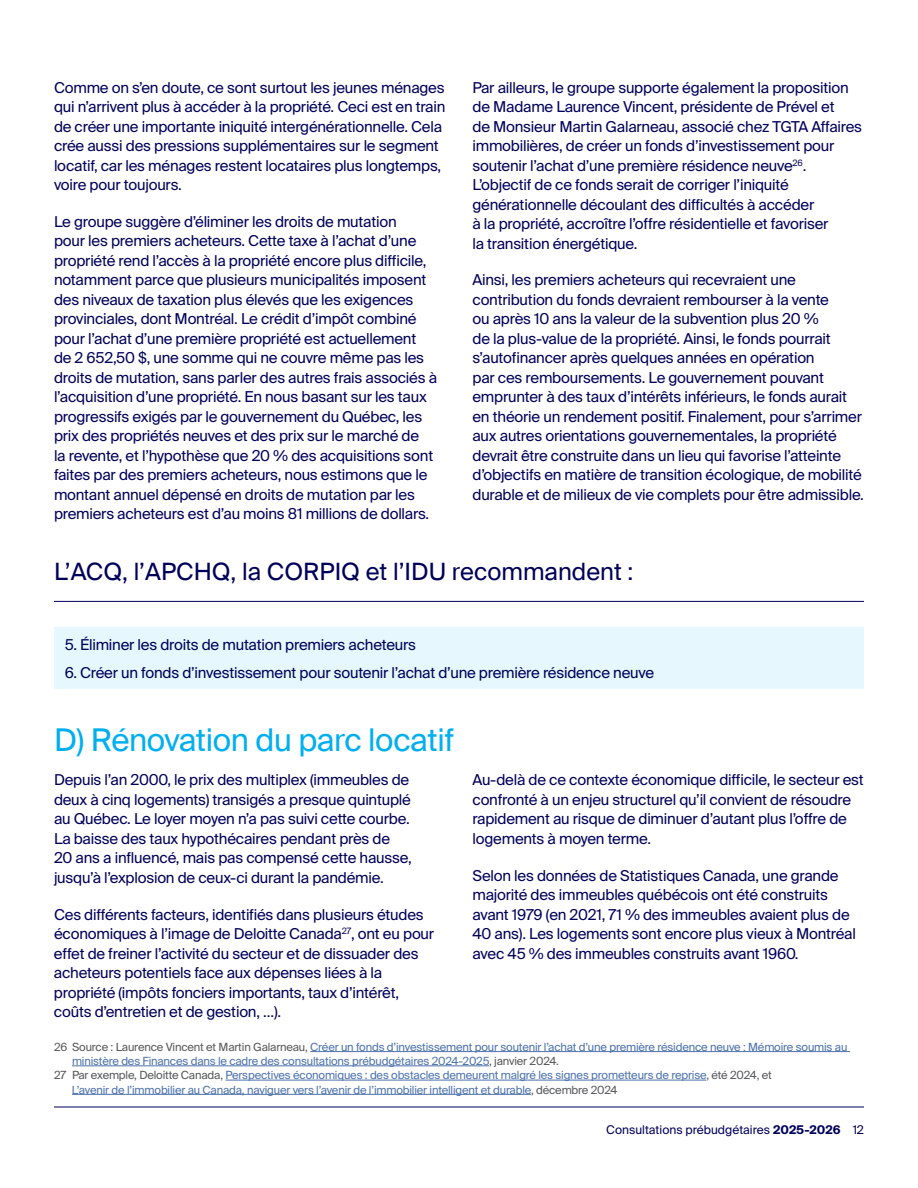
<style>
.page{position:relative;width:918px;height:1188px;background:#fff}
.page>*{position:absolute;margin:0;border:0;box-sizing:border-box;transform-origin:0 0}
.t1{font:31.5px "Suisse Intl";letter-spacing:-.015em;color:#00aff0}
.S-TITRE_2{font:24px "Suisse Intl";color:#00005a}
.TEXTE_COURANT{font:15px/19.5px "Suisse Intl";letter-spacing:-.015em;color:#00005a}
.t2{font:12px "Suisse Intl";color:#00005a}
.Note{font:11.25px/14.2px "Suisse Intl";letter-spacing:-.015em;color:#4d72ac}
.s1{color:#57585a}
.s2{font-weight:700}
</style>
<div class="page">
<hr style="left:54px;top:1107px;width:810px;height:1px;background:#00005a">
<hr style="left:310px;top:1051px;width:540px;height:1px;background:#4d72ac">
<hr style="left:72px;top:1065px;width:417px;height:1px;background:#4d72ac">
<hr style="left:225px;top:1080px;width:481px;height:1px;background:#4d72ac">
<hr style="left:72px;top:1094px;width:459px;height:1px;background:#4d72ac">
<hr style="left:54px;top:601px;width:810px;height:1px;background:#00005a">
<div style="left:54px;top:627px;width:810px;height:62px;background:#e6f7fd"></div>
<p class="TEXTE_COURANT" style="left:54px;top:78px;width:393px">Comme on s’en doute, ce sont surtout les jeunes ménages qui n’arrivent plus à accéder à la propriété. Ceci est en train de créer une importante iniquité intergénérationnelle. Cela crée aussi des pressions supplémentaires sur le segment locatif, car les ménages restent locataires plus longtemps, voire pour toujours.</p>
<p class="TEXTE_COURANT" style="left:54px;top:212px;width:385px">Le groupe suggère d’éliminer les droits de mutation<br>pour les premiers acheteurs. Cette taxe à l’achat d’une propriété rend l’accès à la propriété encore plus difficile, notamment parce que plusieurs municipalités imposent des niveaux de taxation plus élevés que les exigences provinciales, dont Montréal. Le crédit d’impôt combiné pour l’achat d’une première propriété est actuellement de 2 652,50 $, une somme qui ne couvre même pas les droits de mutation, sans parler des autres frais associés à l’acquisition d’une propriété. En nous basant sur les taux progressifs exigés par le gouvernement du Québec, les prix des propriétés neuves et des prix sur le marché de<br>la revente, et l’hypothèse que 20 % des acquisitions sont faites par des premiers acheteurs, nous estimons que le montant annuel dépensé en droits de mutation par les premiers acheteurs est d’au moins 81 millions de dollars.</p>
<p class="TEXTE_COURANT" style="left:472px;top:78px;width:391px">Par ailleurs, le groupe supporte également la proposition de Madame Laurence Vincent, présidente de Prével et<br>de Monsieur Martin Galarneau, associé chez TGTA Affaires immobilières, de créer un fonds d’investissement pour soutenir l’achat d’une première résidence neuve<sup>26</sup>.<br>L’objectif de ce fonds serait de corriger l’iniquité générationnelle découlant des difficultés à accéder<br>à la propriété, accroître l’offre résidentielle et favoriser<br>la transition énergétique.</p>
<p class="TEXTE_COURANT" style="left:472px;top:270px;width:393px">Ainsi, les premiers acheteurs qui recevraient une contribution du fonds devraient rembourser à la vente<br>ou après 10 ans la valeur de la subvention plus 20 %<br>de la plus-value de la propriété. Ainsi, le fonds pourrait s’autofinancer après quelques années en opération<br>par ces remboursements. Le gouvernement pouvant emprunter à des taux d’intérêts inférieurs, le fonds aurait en théorie un rendement positif. Finalement, pour s’arrimer aux autres orientations gouvernementales, la propriété devrait être construite dans un lieu qui favorise l’atteinte d’objectifs en matière de transition écologique, de mobilité durable et de milieux de vie complets pour être admissible.</p>
<p class="S-TITRE_2" style="left:54px;top:558px;width:581px">L’ACQ, l’APCHQ, la CORPIQ et l’IDU recommandent :</p>
<p class="TEXTE_COURANT" style="left:65px;top:635px;width:353px">5. Éliminer les droits de mutation premiers acheteurs</p>
<p class="TEXTE_COURANT" style="left:65px;top:663px;width:591px">6. Créer un fonds d’investissement pour soutenir l’achat d’une première résidence neuve</p>
<h3 class="t1" style="left:54px;top:722px;width:402px">D) Rénovation du parc locatif</h3>
<p class="TEXTE_COURANT" style="left:54px;top:771px;width:359px">Depuis l’an 2000, le prix des multiplex (immeubles de deux à cinq logements) transigés a presque quintuplé au Québec. Le loyer moyen n’a pas suivi cette courbe.<br>La baisse des taux hypothécaires pendant près de 20 ans a influencé, mais pas compensé cette hausse, jusqu’à l’explosion de ceux-ci durant la pandémie.</p>
<p class="TEXTE_COURANT" style="left:54px;top:905px;width:382px">Ces différents facteurs, identifiés dans plusieurs études économiques à l’image de Deloitte Canada<sup>27</sup>, ont eu pour effet de freiner l’activité du secteur et de dissuader des acheteurs potentiels face aux dépenses liées à la propriété (impôts fonciers importants, taux d’intérêt, coûts d’entretien et de gestion, …).</p>
<p class="TEXTE_COURANT" style="left:472px;top:771px;width:393px">Au-delà de ce contexte économique difficile, le secteur est confronté à un enjeu structurel qu’il convient de résoudre rapidement au risque de diminuer d’autant plus l’offre de logements à moyen terme.</p>
<p class="TEXTE_COURANT" style="left:472px;top:866px;width:385px">Selon les données de Statistiques Canada, une grande majorité des immeubles québécois ont été construits avant 1979 (en 2021, 71 % des immeubles avaient plus de 40 ans). Les logements sont encore plus vieux à Montréal avec 45 % des immeubles construits avant 1960.</p>
<p class="Note" style="left:72px;top:1040px;width:777px;text-indent:-18px"><span class="s1">26 Source : Laurence Vincent et Martin Galarneau,</span> Créer un fonds d’investissement pour soutenir l’achat d’une première résidence neuve : Mémoire soumis au ministère des Finances dans le cadre des consultations prébudgétaires 2024‑2025<span class="s1">, janvier 2024.</span></p>
<p class="Note" style="left:72px;top:1068px;width:701px;text-indent:-18px"><span class="s1">27 Par exemple, Deloitte Canada,</span> Perspectives économiques : des obstacles demeurent malgré les signes prometteurs de reprise<span class="s1">, été 2024, et<br></span>L’avenir de l’immobilier au Canada, naviguer vers l’avenir de l’immobilier intelligent et durable<span class="s1">, décembre 2024</span></p>
<p class="t2" style="left:606px;top:1123px;width:259px">Consultations prébudgétaires <span class="s2">2025-2026</span> 12</p>
</div>
